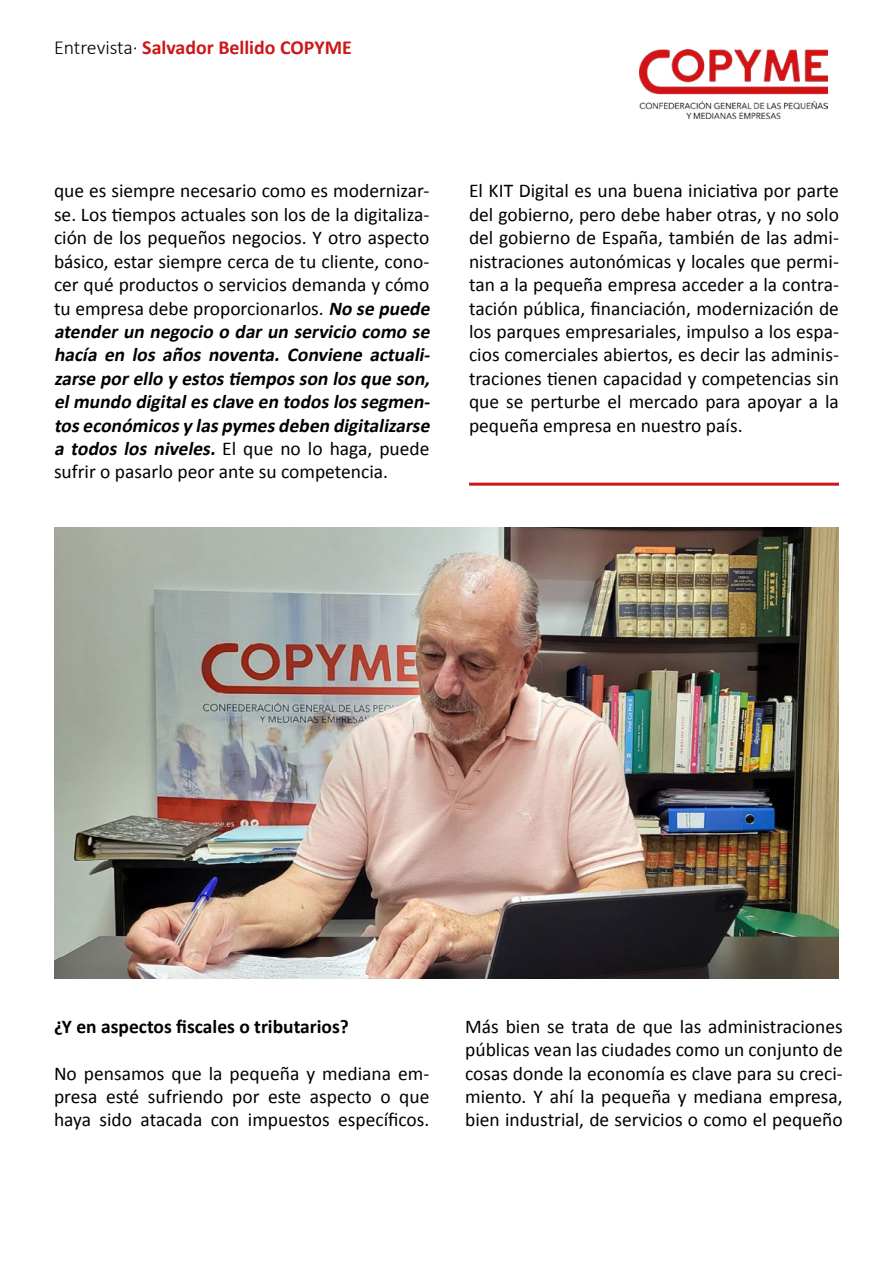
<style>
.page{position:relative;width:893px;height:1263px;background:#fff}
.page>*{position:absolute;margin:0;border:0;box-sizing:border-box;transform-origin:0 0}
.t1{font:700 19.95px "Calibri";color:#cd1719}
.t2{font:19.5px/23.4px "Calibri";color:#000;text-align:justify}
.t3{font:700 19.5px "Calibri";color:#000}
.s1{font-weight:300;color:#000}
.s2{font-weight:700;font-style:italic}
</style>
<div class="page">
<img style="left:640px;top:49px;width:187px;height:69px">
<img style="left:54px;top:527px;width:785px;height:451px">
<hr style="left:469px;top:483px;width:370px;height:3px;background:#cd1719">
<p class="t1" style="left:54px;top:33px;width:299px"><span class="s1">Entrevista·</span> Salvador Bellido COPYME</p>
<p class="t2" style="left:54px;top:178px;width:382px;text-align:left">que es siempre necesario como es modernizar&shy;se. Los tiempos actuales son los de la digitaliza&shy;ción de los pequeños negocios. Y otro aspecto básico, estar siempre cerca de tu cliente, cono&shy;cer qué productos o servicios demanda y cómo tu empresa debe proporcionarlos. <span class="s2">No se puede atenderun negocio o darun servicio como se hacía en los años noventa. Conviene actuali&shy;zarse porello y estostiemposson losque son, elmundo digitalesclave en todoslossegmen&shy;toseconómicosy laspymesdeben digitalizarse a todos los niveles.</span> El que no lo haga, puede sufrir o pasarlo peor ante su competencia.</p>
<p class="t2" style="left:469px;top:178px;width:371px">El KIT Digital es una buena iniciativa por parte del gobierno, pero debe haber otras, y no solo del gobierno de España, también de las admi&shy;nistraciones autonómicas y locales que permi&shy;tan a la pequeña empresa acceder a la contra&shy;tación pública, financiación, modernización de los parques empresariales, impulso a los espa&shy;cios comerciales abiertos, es decir las adminis&shy;traciones tienen capacidad y competencias sin que se perturbe el mercado para apoyar a la pequeña empresa en nuestro país.</p>
<p class="t3" style="left:54px;top:1012px;width:296px">¿Y en aspectos fiscales o tributarios?</p>
<p class="t2" style="left:54px;top:1060px;width:377px">No pensamos que la pequeña y mediana em&shy;presa esté sufriendo por este aspecto o que haya sido atacada con impuestos específicos.</p>
<p class="t2" style="left:465px;top:1014px;width:379px">Más bien se trata de que las administraciones públicas vean las ciudades como un conjunto de cosas donde la economía es clave para su creci&shy;miento. Y ahí la pequeña y mediana empresa, bien industrial, de servicios o como el pequeño</p>
</div>
